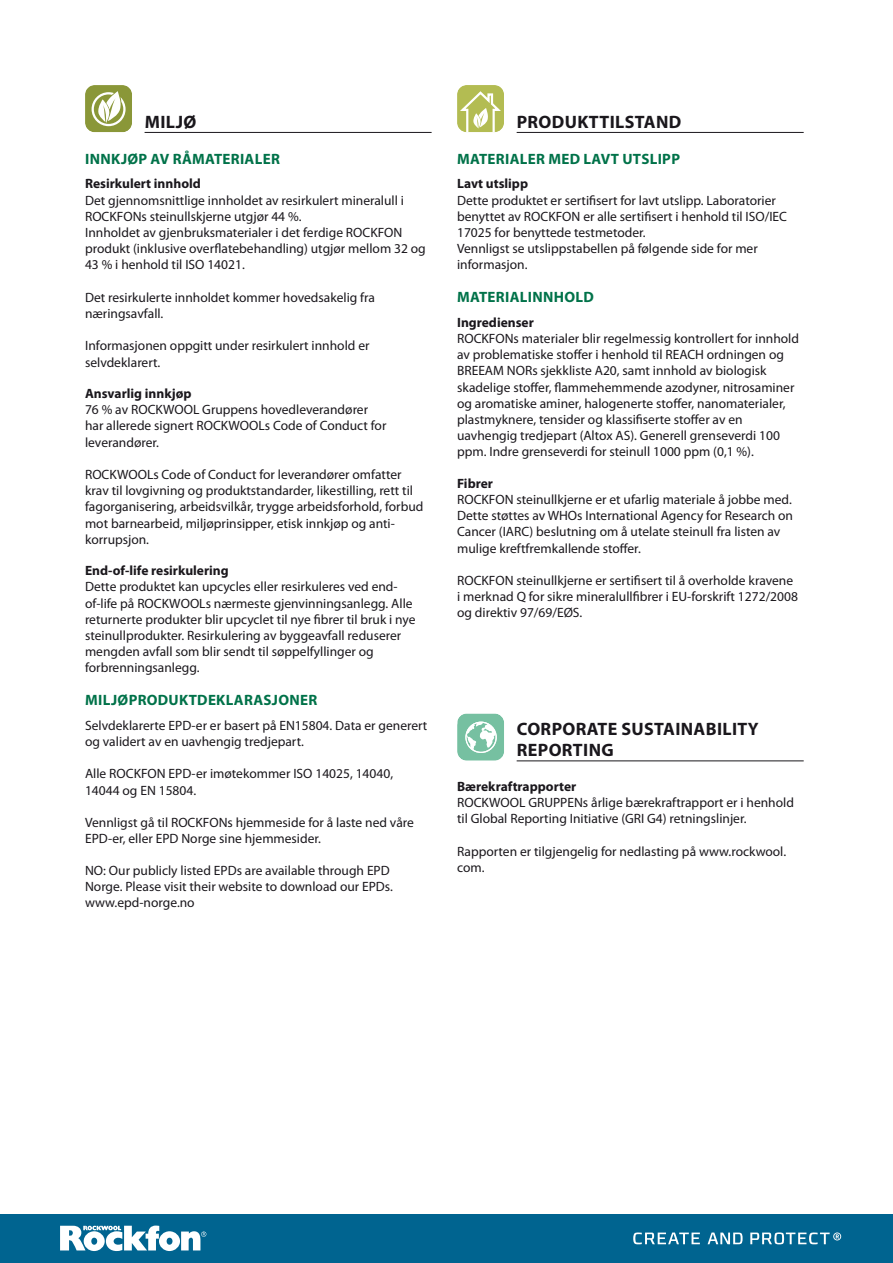
<style>
.page{position:relative;width:893px;height:1263px;background:#fff}
.page>*{position:absolute;margin:0;border:0;box-sizing:border-box;transform-origin:0 0}
.t1{font:700 18px/21.6px "Myriad Pro";letter-spacing:.02em;color:#1a171c}
.t2{font:700 15px "Myriad Pro";letter-spacing:.02em;color:#007249}
.t3{font:13.5px/16.2px "Myriad Pro";color:#1a171c}
.t4{font:700 13.5px "Myriad Pro";color:#1a171c}
</style>
<div class="page">
<div style="left:0;top:1214px;width:893px;height:49px;background:#006490"></div>
<svg style="left:60px;top:1225px;width:146px;height:26px"></svg>
<svg style="left:708px;top:1232px;width:35px;height:12px"></svg>
<svg style="left:750px;top:1232px;width:91px;height:13px"></svg>
<svg style="left:633px;top:1232px;width:67px;height:13px"></svg>
<svg style="left:85px;top:85px;width:47px;height:47px"></svg>
<hr style="left:145px;top:132px;width:287px;height:1px;background:#1a171c">
<svg style="left:457px;top:85px;width:47px;height:47px"></svg>
<hr style="left:517px;top:132px;width:287px;height:1px;background:#1a171c">
<svg style="left:457px;top:713px;width:47px;height:48px"></svg>
<hr style="left:517px;top:761px;width:287px;height:1px;background:#1a171c">
<h1 class="t1" style="left:145px;top:111px;width:53px">MILJØ</h1>
<p class="t2" style="left:85px;top:149px;width:196px">INNKJØP AV RÅMATERIALER</p>
<p class="t4" style="left:85px;top:175px;width:117px">Resirkulert innhold</p>
<p class="t3" style="left:85px;top:192px;width:342px">Det gjennomsnittlige innholdet av resirkulert mineralull i ROCKFONs steinullskjerne utgjør 44 %.<br>Innholdet av gjenbruksmaterialer i det ferdige ROCKFON produkt (inklusive overflatebehandling) utgjør mellom 32 og 43 % i henhold til ISO 14021.</p>
<p class="t3" style="left:85px;top:289px;width:291px">Det resirkulerte innholdet kommer hovedsakelig fra næringsavfall.</p>
<p class="t3" style="left:85px;top:338px;width:286px">Informasjonen oppgitt under resirkulert innhold er selvdeklarert.</p>
<p class="t4" style="left:85px;top:385px;width:108px">Ansvarlig innkjøp</p>
<p class="t3" style="left:85px;top:401px;width:303px">76 % av ROCKWOOL Gruppens hovedleverandører har allerede signert ROCKWOOLs Code of Conduct for leverandører.</p>
<p class="t3" style="left:85px;top:466px;width:340px">ROCKWOOLs Code of Conduct for leverandører omfatter krav til lovgivning og produktstandarder, likestilling, rett til fagorganisering, arbeidsvilkår, trygge arbeidsforhold, forbud mot barnearbeid, miljøprinsipper, etisk innkjøp og anti&shy;korrupsjon.</p>
<p class="t4" style="left:85px;top:562px;width:145px">End-of-life resirkulering</p>
<p class="t3" style="left:85px;top:579px;width:332px">Dette produktet kan upcycles eller resirkuleres ved end&shy;of-life på ROCKWOOLs nærmeste gjenvinningsanlegg. Alle returnerte produkter blir upcyclet til nye fibrer til bruk i nye steinullprodukter. Resirkulering av byggeavfall reduserer mengden avfall som blir sendt til søppelfyllinger og forbrenningsanlegg.</p>
<p class="t2" style="left:85px;top:690px;width:234px">MILJØPRODUKTDEKLARASJONER</p>
<p class="t3" style="left:85px;top:717px;width:344px">Selvdeklarerte EPD-er er basert på EN15804. Data er generert og validert av en uavhengig tredjepart.</p>
<p class="t3" style="left:85px;top:765px;width:310px">Alle ROCKFON EPD-er imøtekommer ISO 14025, 14040,<br>14044 og EN 15804.</p>
<p class="t3" style="left:85px;top:814px;width:330px">Vennligst gå til ROCKFONs hjemmeside for å laste ned våre<br>EPD-er, eller EPD Norge sine hjemmesider.</p>
<p class="t3" style="left:85px;top:862px;width:309px">NO: Our publicly listed EPDs are available through EPD<br>Norge. Please visit their website to download our EPDs. www.epd-norge.no</p>
<h1 class="t1" style="left:517px;top:111px;width:166px">PRODUKTTILSTAND</h1>
<p class="t2" style="left:457px;top:149px;width:224px">MATERIALER MED LAVT UTSLIPP</p>
<p class="t4" style="left:457px;top:175px;width:72px">Lavt utslipp</p>
<p class="t3" style="left:457px;top:192px;width:331px">Dette produktet er sertifisert for lavt utslipp. Laboratorier benyttet av ROCKFON er alle sertifisert i henhold til ISO/IEC 17025 for benyttede testmetoder.<br>Vennligst se utslippstabellen på følgende side for mer informasjon.</p>
<p class="t2" style="left:457px;top:287px;width:138px">MATERIALINNHOLD</p>
<p class="t4" style="left:457px;top:313px;width:78px">Ingredienser</p>
<p class="t3" style="left:457px;top:330px;width:343px">ROCKFONs materialer blir regelmessig kontrollert for innhold av problematiske stoffer i henhold til REACH ordningen og BREEAM NORs sjekkliste A20, samt innhold av biologisk skadelige stoffer, flammehemmende azodyner, nitrosaminer og aromatiske aminer, halogenerte stoffer, nanomaterialer, plastmyknere, tensider og klassifiserte stoffer av en uavhengig tredjepart (Altox AS). Generell grenseverdi 100 ppm. Indre grenseverdi for steinull 1000 ppm (0,1 %).</p>
<p class="t4" style="left:457px;top:474px;width:37px">Fibrer</p>
<p class="t3" style="left:457px;top:491px;width:337px">ROCKFON steinullkjerne er et ufarlig materiale å jobbe med.<br>Dette støttes av WHOs International Agency for Research on Cancer (IARC) beslutning om å utelate steinull fra listen av mulige kreftfremkallende stoffer.</p>
<p class="t3" style="left:457px;top:572px;width:342px">ROCKFON steinullkjerne er sertifisert til å overholde kravene i merknad Q for sikre mineralullfibrer i EU-forskrift 1272/2008 og direktiv 97/69/EØS.</p>
<h1 class="t1" style="left:517px;top:717px;width:243px">CORPORATE SUSTAINABILITY<br>REPORTING</h1>
<p class="t4" style="left:457px;top:778px;width:121px">Bærekraftrapporter</p>
<p class="t3" style="left:457px;top:794px;width:338px">ROCKWOOL GRUPPENs årlige bærekraftrapport er i henhold til Global Reporting Initiative (GRI G4) retningslinjer.</p>
<p class="t3" style="left:457px;top:843px;width:331px">Rapporten er tilgjengelig for nedlasting på www.rockwool. com.</p>
</div>
